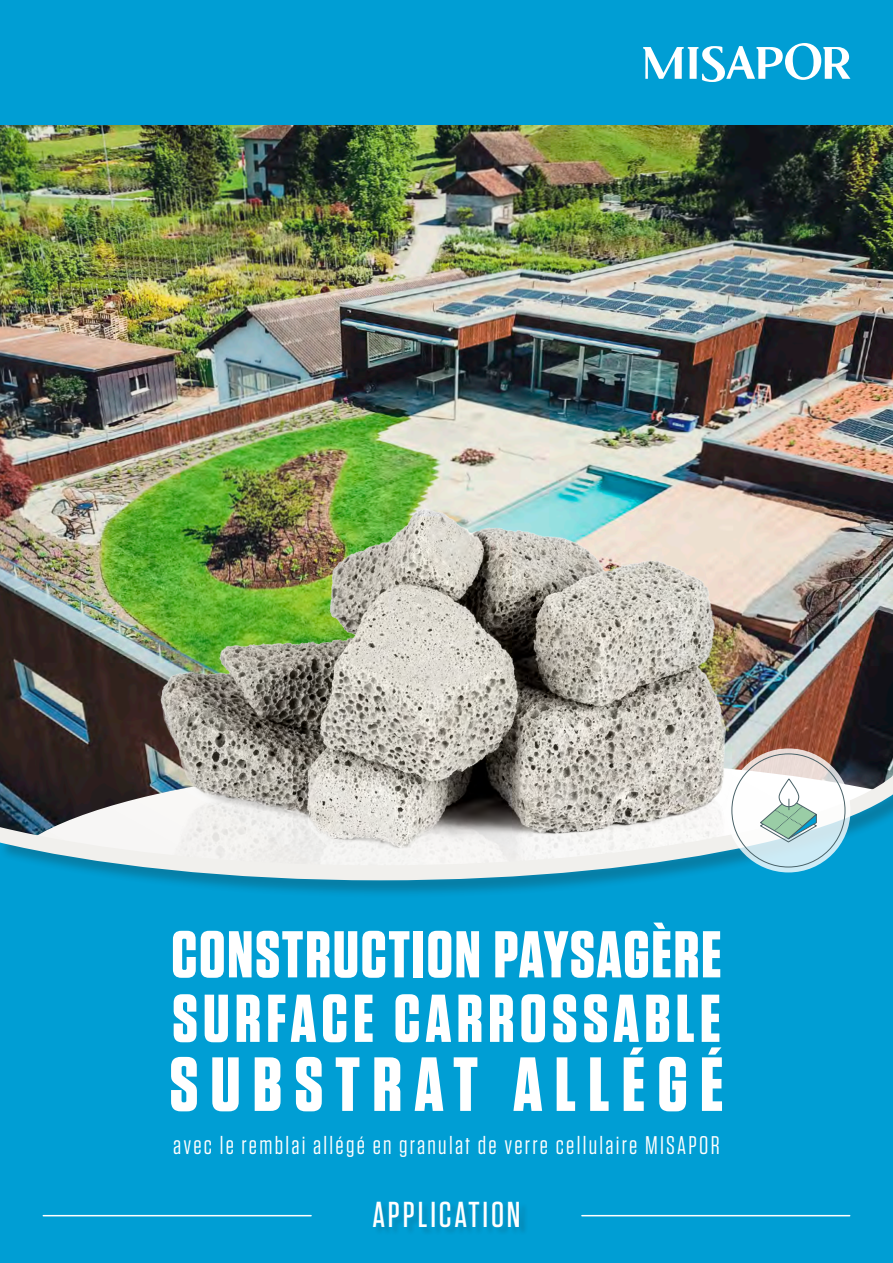
<style>
.page{position:relative;width:893px;height:1263px;background:#fff}
.page>*{position:absolute;margin:0;border:0;box-sizing:border-box;transform-origin:0 0}
.t1{font:700 76.5px "Tungsten";letter-spacing:.16em;color:#fff}
.t2{font:700 67.5px "Tungsten";letter-spacing:.08em;color:#fff}
.t3{font:700 66px "Tungsten";letter-spacing:.03em;color:#fff}
.t4{font:500 36px "Tungsten";letter-spacing:.08em;color:#fff}
.t5{font:25.5px "Tungsten";letter-spacing:.09em;color:#fff}
</style>
<div class="page">
<img style="left:0;top:125px;width:893px;height:610px">
<img style="left:21px;top:271px;width:815px;height:464px">
<div style="left:0;top:0;width:893px;height:125px;background:#009ed4"></div>
<svg style="left:643px;top:43px;width:207px;height:39px"></svg>
<div style="left:0;top:899px;width:893px;height:364px;background:#009ed4"></div>
<div style="left:0;top:752px;width:893px;height:147px;background:#1d1d1b;opacity:.25"></div>
<svg style="left:0;top:735px;width:893px;height:153px"></svg>
<hr style="left:0;top:807px;width:1px;height:47px;background:#fff">
<hr style="left:43px;top:1215px;width:268px;height:1px;background:#fff">
<hr style="left:582px;top:1215px;width:268px;height:1px;background:#fff">
<svg style="left:726px;top:748px;width:124px;height:124px"></svg>
<svg style="left:731px;top:753px;width:115px;height:115px"></svg>
<div style="left:374px;top:1202px;width:154px;height:34px;background:#0199cd"></div>
<h3 class="t3" style="left:171px;top:919px;width:552px">CONSTRUCTION PAYSAGÈRE</h3>
<h2 class="t2" style="left:172px;top:982px;width:550px">SURFACE CARROSSABLE</h2>
<h1 class="t1" style="left:169px;top:1043px;width:556px">SUBSTRAT ALLÉGÉ</h1>
<p class="t5" style="left:173px;top:1132px;width:548px">avec le remblai allégé en granulat de verre cellulaire MISAPOR</p>
<h3 class="t4" style="left:372px;top:1195px;width:150px">APPLICATION</h3>
</div>
